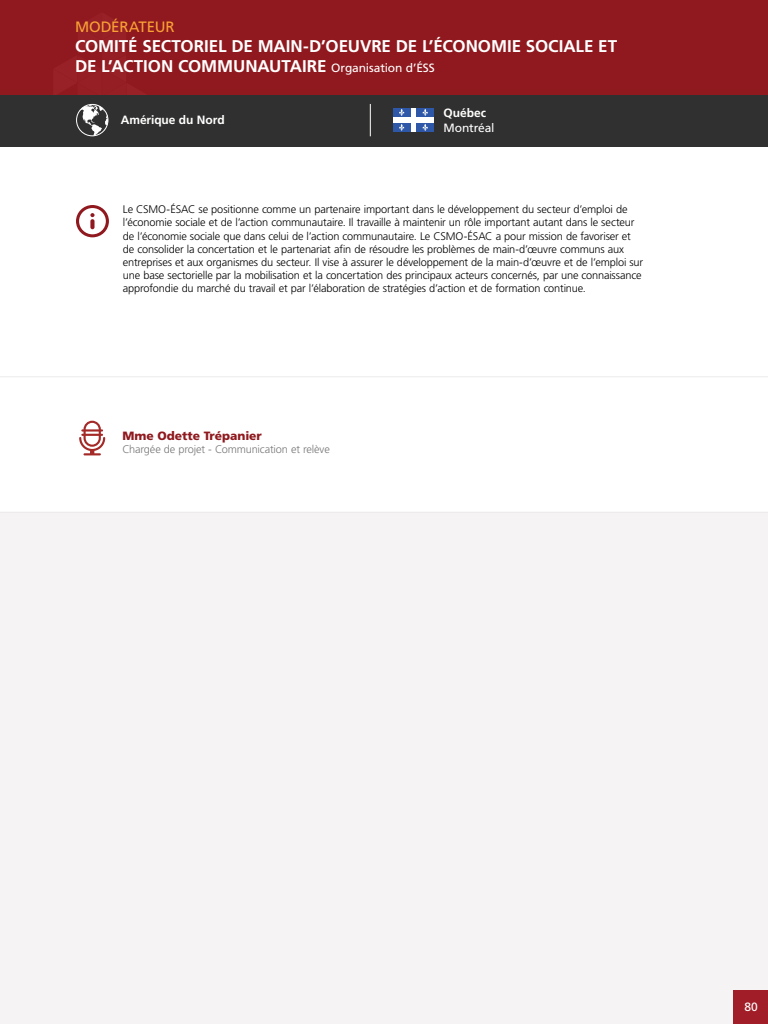
<style>
.page{position:relative;width:768px;height:1024px;background:#fff}
.page>*{position:absolute;margin:0;border:0;box-sizing:border-box;transform-origin:0 0}
.t1{font:700 17px/20.4px "Frutiger LT Std";letter-spacing:-.005em;color:#fff}
.t2{font:15px "Frutiger LT Std";letter-spacing:-.005em;color:#f9a135}
.t3{font:700 12px "Frutiger LT Std";letter-spacing:-.005em;color:#fffffe}
.t4{font:900 12px "Frutiger LT Std";letter-spacing:-.005em;color:#8f191e}
.t5{font:12px "Frutiger LT Std";letter-spacing:-.015em;color:#fff}
.t6{font:300 11px/13.2px "Frutiger LT Std";letter-spacing:-.015em;color:#000}
.t7{font:300 11px "Frutiger LT Std";letter-spacing:-.015em;color:#777}
.s1{font-weight:400;font-size:12px}
</style>
<div class="page">
<div style="left:0;top:0;width:768px;height:95px;background:#8f191e"></div>
<div style="left:0;top:95px;width:768px;height:51px;background:#313030"></div>
<svg style="left:80px;top:104px;width:28px;height:32px"></svg>
<div style="left:76px;top:104px;width:32px;height:32px;border:1px solid #fff;border-radius:50%"></div>
<hr style="left:370px;top:104px;width:1px;height:32px;background:#fffffe">
<svg style="left:76px;top:205px;width:33px;height:32px"></svg>
<hr style="left:0;top:377px;width:768px;height:1px;background:#ebebeb">
<img style="left:79px;top:421px;width:26px;height:34px">
<div style="left:0;top:512px;width:768px;height:512px;background:#f5f3f3"></div>
<div style="left:393px;top:108px;width:41px;height:24px;background:#fff"></div>
<div style="left:417px;top:123px;width:17px;height:9px;background:#2e57a7"></div>
<div style="left:417px;top:108px;width:17px;height:9px;background:#2e57a7"></div>
<div style="left:393px;top:123px;width:17px;height:9px;background:#2e57a7"></div>
<svg style="left:422px;top:124px;width:6px;height:7px"></svg>
<svg style="left:422px;top:109px;width:6px;height:7px"></svg>
<svg style="left:399px;top:124px;width:5px;height:7px"></svg>
<div style="left:393px;top:108px;width:17px;height:9px;background:#2e57a7"></div>
<svg style="left:399px;top:109px;width:6px;height:7px"></svg>
<div style="left:734px;top:990px;width:34px;height:34px;background:#a11d27"></div>
<h2 class="t2" style="left:75px;top:17px;width:101px">MODÉRATEUR</h2>
<h1 class="t1" style="left:75px;top:36px;width:544px">COMITÉ SECTORIEL DE MAIN-D’OEUVRE DE L’ÉCONOMIE SOCIALE ET<br>DE L’ACTION COMMUNAUTAIRE <span class="s1">Organisation d’ÉSS</span></h1>
<p class="t3" style="left:121px;top:113px;width:106px">AMÉRIQUE DU NORD</p>
<p class="t3" style="left:443px;top:106px;width:44px">QUÉBEC</p>
<p class="t5" style="left:443px;top:120px;width:53px">Montréal</p>
<p class="t6" style="left:123px;top:203px;width:522px">Le CSMO-ÉSAC se positionne comme un partenaire important dans le développement du secteur d’emploi de l’économie sociale et de l’action communautaire. Il travaille à maintenir un rôle important autant dans le secteur de l’économie sociale que dans celui de l’action communautaire. Le CSMO-ÉSAC a pour mission de favoriser et de consolider la concertation et le partenariat afin de résoudre les problèmes de main-d’œuvre communs aux entreprises et aux organismes du secteur. Il vise à assurer le développement de la main-d’œuvre et de l’emploi sur une base sectorielle par la mobilisation et la concertation des principaux acteurs concernés, par une connaissance approfondie du marché du travail et par l’élaboration de stratégies d’action et de formation continue.</p>
<p class="t4" style="left:122px;top:428px;width:141px">Mme Odette Trépanier</p>
<p class="t7" style="left:122px;top:443px;width:209px">Chargée de projet - Communication et relève</p>
<p class="t5" style="left:744px;top:1000px;width:15px">80</p>
</div>
